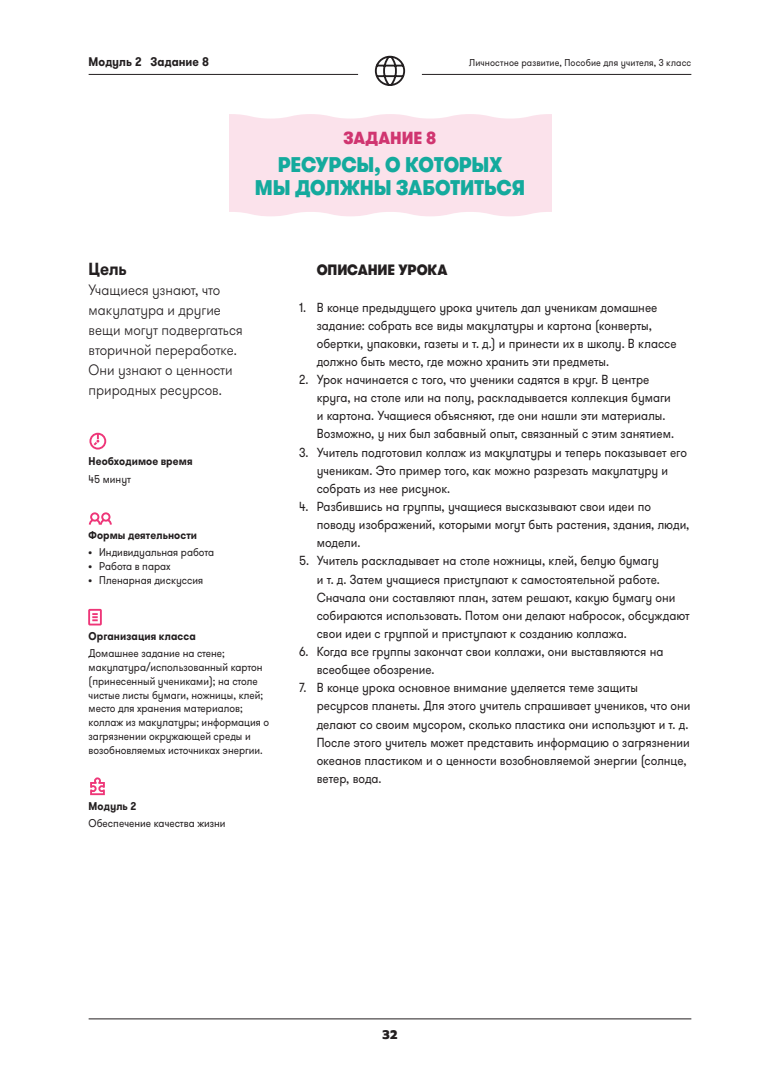
<style>
.page{position:relative;width:780px;height:1088px;background:#fff}
.page>*{position:absolute;margin:0;border:0;box-sizing:border-box;transform-origin:0 0}
.t1{font:900 21.25px/23.8px "GT Walsheim Pro";letter-spacing:-.015em;color:#14aa9d;text-align:center;scale:.9 1}
.t2{font:900 17.5px "GT Walsheim Pro";letter-spacing:-.005em;color:#d03570;scale:.9 1}
.t3{font:700 17.5px "GT Walsheim Pro";color:#231f20;scale:.9 1}
.t4{font:300 15px/20px "GT Walsheim Pro";color:#231f20;scale:.9 1}
.t5{font:900 15px "GT Walsheim Pro";letter-spacing:-.005em;color:#231f20;scale:.9 1}
.t6{font:13.12px/18.1px "GT Walsheim Pro";color:#231f20;scale:.9 1}
.t7{font:700 12.5px "GT Walsheim Pro";letter-spacing:.005em;color:#231f20;scale:.9 1}
.t8{font:800 12.5px "Prompt";color:#231f20}
.t9{font:11.25px/13.8px "GT Walsheim Pro";color:#231f20;scale:.9 1}
.t10{font:700 11.25px "GT Walsheim Pro";letter-spacing:.01em;color:#231f20;scale:.9 1}
.t11{font:10px "GT Walsheim Pro";letter-spacing:.01em;color:#231f20;scale:.9 1}
.s1{font-family:"Barlow";font-weight:700}
</style>
<div class="page">
<div style="left:229px;top:114px;width:322px;height:102px;background:#fbe2eb"></div>
<hr style="left:89px;top:1018px;width:602px;height:1px;background:#231f20">
<hr style="left:89px;top:74px;width:269px;height:1px;background:#231f20">
<hr style="left:422px;top:74px;width:269px;height:1px;background:#231f20">
<svg style="left:374px;top:55px;width:32px;height:31px"></svg>
<svg style="left:89px;top:433px;width:17px;height:16px"></svg>
<div style="left:101px;top:512px;width:9px;height:10px;border:2px solid #ee3678;border-radius:50%"></div>
<svg style="left:88px;top:518px;width:24px;height:7px"></svg>
<div style="left:91px;top:513px;width:7px;height:8px;background:#fff;border-radius:50%"></div>
<div style="left:90px;top:512px;width:9px;height:10px;border:2px solid #ee3678;border-radius:50%"></div>
<div style="left:88px;top:609px;width:14px;height:16px;border:2px solid #ee3678"></div>
<svg style="left:92px;top:613px;width:6px;height:8px"></svg>
<svg style="left:90px;top:777px;width:15px;height:19px"></svg>
<p class="t7" style="left:89px;top:54px;width:135px">Модуль 2 Задание 8</p>
<p class="t11" style="left:469px;top:56px;width:248px">Личностное развитие, Пособие для учителя, 3 класс</p>
<h2 class="t2" style="left:343px;top:126px;width:104px">ЗАДАНИЕ 8</h2>
<h1 class="t1" style="left:255px;top:152px;width:302px">РЕСУРСЫ, О КОТОРЫХ<br>МЫ ДОЛЖНЫ ЗАБОТИТЬСЯ</h1>
<h2 class="t3" style="left:89px;top:258px;width:44px">Цель</h2>
<p class="t4" style="left:89px;top:280px;width:173px">Учащиеся узнают, что макулатура и другие вещи могут подвергаться вторичной переработке.<br>Они узнают о ценности природных ресурсов.</p>
<p class="t10" style="left:89px;top:454px;width:117px">Необходимое время</p>
<p class="t9" style="left:89px;top:472px;width:49px">45 минут</p>
<p class="t10" style="left:89px;top:528px;width:122px">Формы деятельности</p>
<p class="t9" style="left:89px;top:546px;width:141px"><span class="s1">•</span> Индивидуальная работа</p>
<p class="t9" style="left:89px;top:559px;width:93px"><span class="s1">•</span> Работа в парах</p>
<p class="t9" style="left:89px;top:573px;width:129px"><span class="s1">•</span> Пленарная дискуссия</p>
<p class="t10" style="left:89px;top:629px;width:121px">Организация класса</p>
<p class="t9" style="left:89px;top:647px;width:202px">Домашнее задание на стене; макулатура/использованный картон (принесенный учениками); на столе чистые листы бумаги, ножницы, клей; место для хранения материалов; коллаж из макулатуры; информация о загрязнении окружающей среды и возобновляемых источниках энергии.</p>
<p class="t10" style="left:89px;top:798px;width:54px">Модуль 2</p>
<p class="t9" style="left:89px;top:816px;width:154px">Обеспечение качества жизни</p>
<p class="t5" style="left:317px;top:260px;width:147px">ОПИСАНИЕ УРОКА</p>
<p class="t6" style="left:317px;top:298px;width:401px;text-indent:-18px">1. В конце предыдущего урока учитель дал ученикам домашнее задание: собрать все виды макулатуры и картона (конверты, обертки, упаковки, газеты и т. д.) и принести их в школу. В классе должно быть место, где можно хранить эти предметы.</p>
<p class="t6" style="left:317px;top:371px;width:398px;text-indent:-18px">2. Урок начинается с того, что ученики садятся в круг. В центре круга, на столе или на полу, раскладывается коллекция бумаги и картона. Учащиеся объясняют, где они нашли эти материалы.<br>Возможно, у них был забавный опыт, связанный с этим занятием.</p>
<p class="t6" style="left:317px;top:443px;width:413px;text-indent:-18px">3. Учитель подготовил коллаж из макулатуры и теперь показывает его ученикам. Это пример того, как можно разрезать макулатуру и собрать из нее рисунок.</p>
<p class="t6" style="left:317px;top:498px;width:415px;text-indent:-18px">4. Разбившись на группы, учащиеся высказывают свои идеи по поводу изображений, которыми могут быть растения, здания, люди, модели.</p>
<p class="t6" style="left:317px;top:552px;width:416px;text-indent:-18px">5. Учитель раскладывает на столе ножницы, клей, белую бумагу<br>и т. д. Затем учащиеся приступают к самостоятельной работе.<br>Сначала они составляют план, затем решают, какую бумагу они собираются использовать. Потом они делают набросок, обсуждают свои идеи с группой и приступают к созданию коллажа.</p>
<p class="t6" style="left:317px;top:643px;width:387px;text-indent:-18px">6. Когда все группы закончат свои коллажи, они выставляются на всеобщее обозрение.</p>
<p class="t6" style="left:317px;top:679px;width:417px;text-indent:-18px">7. В конце урока основное внимание уделяется теме защиты ресурсов планеты. Для этого учитель спрашивает учеников, что они делают со своим мусором, сколько пластика они используют и т. д.<br>После этого учитель может представить информацию о загрязнении океанов пластиком и о ценности возобновляемой энергии (солнце, ветер, вода.</p>
<p class="t8" style="left:382px;top:1025px;width:17px">32</p>
</div>
